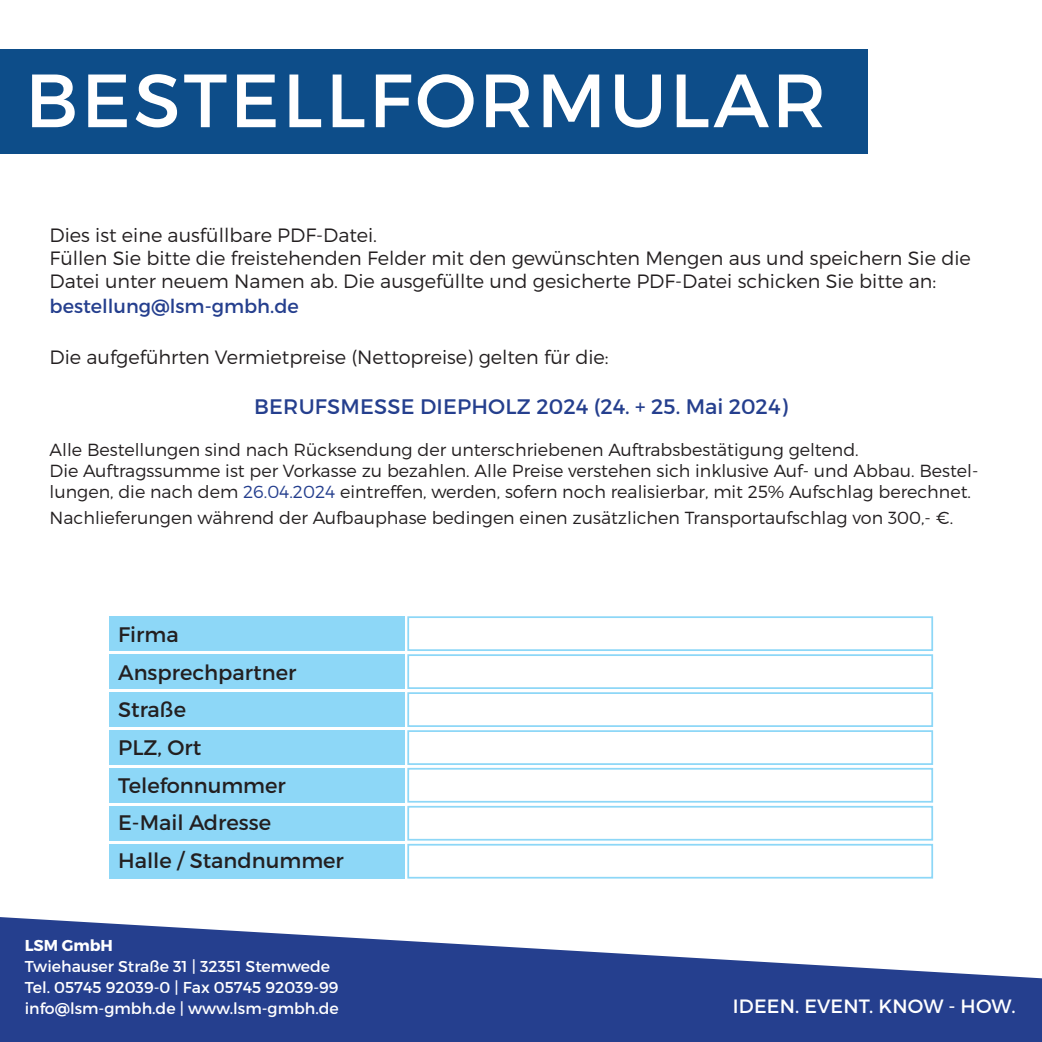
<style>
.page{position:relative;width:1042px;height:1042px;background:#fff}
.page>*{position:absolute;margin:0;border:0;box-sizing:border-box;transform-origin:0 0}
.t1{font:75.25px "Montserrat";letter-spacing:.04em;color:#fff}
.t2{font:21px/37.6px "Montserrat";color:#231f20}
.t3{font:21px "Montserrat";letter-spacing:.01em;color:#253f8e}
.t4{font:300 19.25px/23.1px "Montserrat";color:#231f20}
.t5{font:19.25px "Montserrat";color:#253f8e}
.t6{font:19.25px "Montserrat";letter-spacing:.01em;color:#fff}
.t7{font:300 17.5px/21px "Montserrat";color:#231f20}
.t8{font:15.75px/21px "Montserrat";color:#fff}
.t9{font:700 15.75px "Montserrat";color:#fff}
.s1{color:#253f8e}
</style>
<div class="page">
<svg style="left:0;top:917px;width:1042px;height:125px;fill:#253f8e"></svg>
<div style="left:0;top:50px;width:867px;height:104px;background:#0d4d89"></div>
<div style="left:109px;top:616px;width:296px;height:35px;background:#8dd7f7"></div>
<div style="left:407px;top:616px;width:526px;height:35px;border:2px solid #8dd7f7"></div>
<div style="left:109px;top:654px;width:296px;height:35px;background:#8dd7f7"></div>
<div style="left:407px;top:654px;width:526px;height:35px;border:2px solid #8dd7f7"></div>
<div style="left:109px;top:692px;width:296px;height:35px;background:#8dd7f7"></div>
<div style="left:407px;top:692px;width:526px;height:35px;border:2px solid #8dd7f7"></div>
<div style="left:109px;top:730px;width:296px;height:35px;background:#8dd7f7"></div>
<div style="left:407px;top:730px;width:526px;height:35px;border:2px solid #8dd7f7"></div>
<div style="left:109px;top:768px;width:296px;height:34px;background:#8dd7f7"></div>
<div style="left:407px;top:768px;width:526px;height:34px;border:2px solid #8dd7f7"></div>
<div style="left:109px;top:806px;width:296px;height:34px;background:#8dd7f7"></div>
<div style="left:407px;top:806px;width:526px;height:34px;border:2px solid #8dd7f7"></div>
<div style="left:109px;top:844px;width:296px;height:34px;background:#8dd7f7"></div>
<div style="left:407px;top:844px;width:526px;height:34px;border:2px solid #8dd7f7"></div>
<h1 class="t1" style="left:25px;top:54px;width:803px">BESTELLFORMULAR</h1>
<p class="t4" style="left:50px;top:223px;width:923px">Dies ist eine ausfüllbare PDF-Datei.<br>Füllen Sie bitte die freistehenden Felder mit den gewünschten Mengen aus und speichern Sie die<br>Datei unter neuem Namen ab. Die ausgefüllte und gesicherte PDF-Datei schicken Sie bitte an:</p>
<p class="t5" style="left:50px;top:295px;width:251px">bestellung@lsm-gmbh.de</p>
<p class="t4" style="left:50px;top:345px;width:560px">Die aufgeführten Vermietpreise (Nettopreise) gelten für die:</p>
<p class="t3" style="left:254px;top:394px;width:535px">BERUFSMESSE DIEPHOLZ 2024 (24. + 25. Mai 2024)</p>
<p class="t7" style="left:50px;top:439px;width:930px">Alle Bestellungen sind nach Rücksendung der unterschriebenen Auftrabsbestätigung geltend.<br>Die Auftragssumme ist per Vorkasse zu bezahlen. Alle Preise verstehen sich inklusive Auf- und Abbau. Bestel&shy;lungen, die nach dem <span class="s1">26.04.2024</span> eintreffen, werden, sofern noch realisierbar, mit 25% Aufschlag berechnet.</p>
<p class="t7" style="left:50px;top:506px;width:905px">Nachlieferungen während der Aufbauphase bedingen einen zusätzlichen Transportaufschlag von 300,- €.</p>
<p class="t2" style="left:118px;top:616px;width:227px">Firma<br>Ansprechpartner<br>Straße<br>PLZ, Ort<br>Telefonnummer<br>E-Mail Adresse<br>Halle / Standnummer</p>
<p class="t9" style="left:25px;top:935px;width:90px">LSM GmbH</p>
<p class="t8" style="left:25px;top:955px;width:315px">Twiehauser Straße 31 | 32351 Stemwede<br>Tel. 05745 92039-0 | Fax 05745 92039-99 info@lsm-gmbh.de | www.lsm-gmbh.de</p>
<p class="t6" style="left:733px;top:994px;width:284px">IDEEN. EVENT. KNOW - HOW.</p>
</div>
